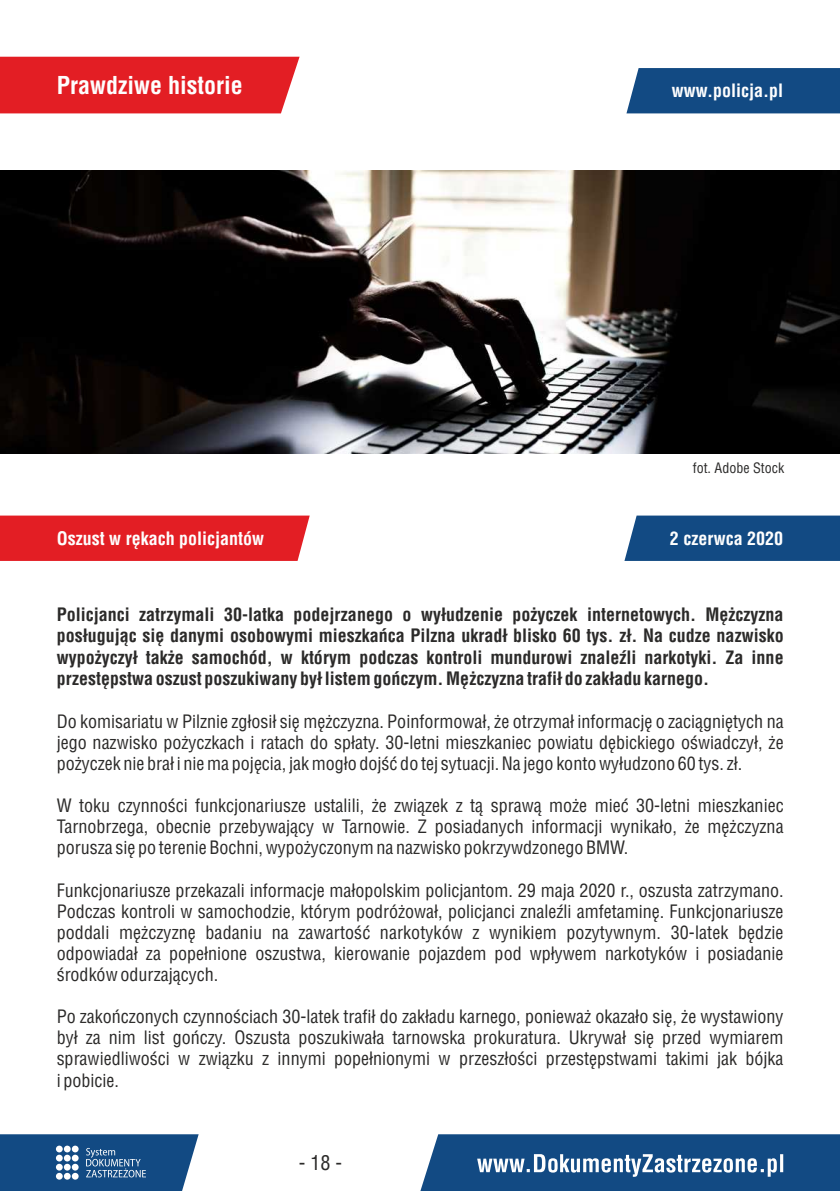
<style>
.page{position:relative;width:840px;height:1191px;background:#fff}
.page>*{position:absolute;margin:0;border:0;box-sizing:border-box;transform-origin:0 0}
.t1{font:700 24px "Switzerland Condensed";color:#fefefe}
.t2{font:20px "Switzerland Condensed";color:#2b2a29}
.t3{font:18px/21.2px "Switzerland Condensed";color:#2b2a29;text-align:justify}
.t4{font:700 18px/21.4px "Switzerland Condensed";color:#2b2a29;text-align:justify}
.t5{font:700 18px "Switzerland Condensed";color:#fefefe}
.t6{font:14px "Switzerland Condensed";color:#2b2a29}
</style>
<div class="page">
<img style="left:0;top:170px;width:839px;height:284px">
<svg style="left:420px;top:1134px;width:419px;height:57px;background:#2f6092"></svg>
<svg style="left:0;top:1134px;width:198px;height:57px;background:#2c5e90"></svg>
<div style="left:626px;top:68px;width:213px;height:45px;background:#124a83"></div>
<div style="left:0;top:57px;width:299px;height:56px;background:#e31e24"></div>
<div style="left:0;top:515px;width:309px;height:46px;background:#e31e24"></div>
<svg style="left:624px;top:515px;width:215px;height:46px;background:#1c5188"></svg>
<h1 class="t1" style="left:57px;top:75px;width:187px">Prawdziwe historie</h1>
<p class="t5" style="left:671px;top:83px;width:113px">www.policja.pl</p>
<p class="t6" style="left:692px;top:462px;width:93px">fot. Adobe Stock</p>
<p class="t5" style="left:57px;top:530px;width:209px">Oszust w rękach policjantów</p>
<p class="t5" style="left:669px;top:530px;width:115px">2 czerwca 2020</p>
<p class="t4" style="left:57px;top:604px;width:728px">Policjanci zatrzymali 30-latka podejrzanego o wyłudzenie pożyczek internetowych. Mężczyzna posługując się danymi osobowymi mieszkańca Pilzna ukradł blisko 60 tys. zł. Na cudze nazwisko wypożyczył także samochód, w którym podczas kontroli mundurowi znaleźli narkotyki. Za inne przestępstwa oszust poszukiwany był listem gończym. Mężczyzna trafił do zakładu karnego.</p>
<p class="t3" style="left:57px;top:712px;width:728px">Do komisariatu w Pilznie zgłosił się mężczyzna. Poinformował, że otrzymał informację o zaciągniętych na jego nazwisko pożyczkach i ratach do spłaty. 30-letni mieszkaniec powiatu dębickiego oświadczył, że pożyczek nie brał i nie ma pojęcia, jak mogło dojść do tej sytuacji. Na jego konto wyłudzono 60 tys. zł.</p>
<p class="t3" style="left:57px;top:796px;width:728px">W toku czynności funkcjonariusze ustalili, że związek z tą sprawą może mieć 30-letni mieszkaniec Tarnobrzega, obecnie przebywający w Tarnowie. Z posiadanych informacji wynikało, że mężczyzna porusza się po terenie Bochni, wypożyczonym na nazwisko pokrzywdzonego BMW.</p>
<p class="t3" style="left:57px;top:880px;width:728px">Funkcjonariusze przekazali informacje małopolskim policjantom. 29 maja 2020 r., oszusta zatrzymano.<br>Podczas kontroli w samochodzie, którym podróżował, policjanci znaleźli amfetaminę. Funkcjonariusze poddali mężczyznę badaniu na zawartość narkotyków z wynikiem pozytywnym. 30-latek będzie odpowiadał za popełnione oszustwa, kierowanie pojazdem pod wpływem narkotyków i posiadanie środków odurzających.</p>
<p class="t3" style="left:57px;top:1007px;width:728px">Po zakończonych czynnościach 30-latek trafił do zakładu karnego, ponieważ okazało się, że wystawiony był za nim list gończy. Oszusta poszukiwała tarnowska prokuratura. Ukrywał się przed wymiarem sprawiedliwości w związku z innymi popełnionymi w przeszłości przestępstwami takimi jak bójka i pobicie.</p>
<p class="t2" style="left:299px;top:1154px;width:45px">- 18 -</p>
</div>
